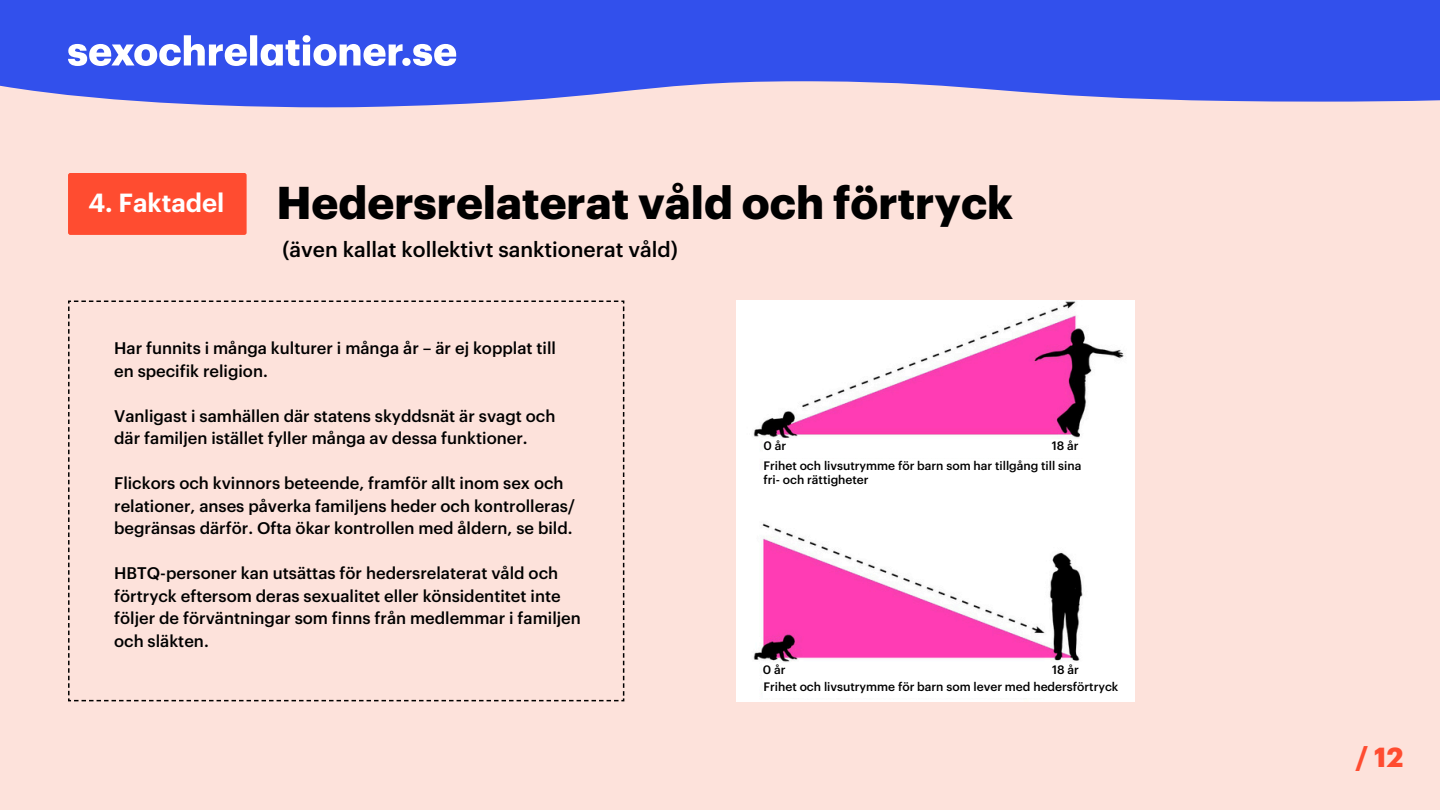
<style>
.page{position:relative;width:1440px;height:810px;background:#fde2db}
.page>*{position:absolute;margin:0;border:0;box-sizing:border-box;transform-origin:0 0}
.t1{font:700 45px "Graphik";color:#000}
.t2{font:700 27px "Graphik";color:#ff4c30}
.t3{font:600 25.65px "Graphik";color:#fff}
.t4{font:500 21px "Graphik";color:#000}
.t5{font:500 16.5px/22.5px "Graphik";color:#000}
.t6{font:500 12px "Graphik";color:#000}
</style>
<div class="page">
<div style="left:68px;top:173px;width:179px;height:62px;background:#ff4c30;border-radius:2px"></div>
<svg style="left:0;top:0;width:1440px;height:107px;background:#4860ea"></svg>
<svg style="left:68px;top:35px;width:364px;height:31px;background:#8d9df4"></svg>
<svg style="left:68px;top:301px;width:556px;height:400px"></svg>
<img style="left:736px;top:301px;width:399px;height:400px">
<div style="left:763px;top:460px;width:337px;height:53px;background:#fff"></div>
<div style="left:763px;top:440px;width:131px;height:17px;background:#fff"></div>
<div style="left:1052px;top:440px;width:51px;height:17px;background:#fff"></div>
<div style="left:763px;top:680px;width:369px;height:17px;background:#fff"></div>
<div style="left:763px;top:663px;width:130px;height:17px;background:#fff"></div>
<div style="left:1052px;top:663px;width:52px;height:17px;background:#fff"></div>
<h3 class="t3" style="left:88px;top:191px;width:138px">4. Faktadel</h3>
<h4 class="t1" style="left:276px;top:182px;width:738px">Hedersrelaterat våld och förtryck</h4>
<h4 class="t4" style="left:282px;top:240px;width:397px">(även kallat kollektivt sanktionerat våld)</h4>
<h4 class="t5" style="left:114px;top:338px;width:443px">Har funnits i många kulturer i många år – är ej kopplat till en specifik religion.</h4>
<h4 class="t5" style="left:114px;top:405px;width:443px">Vanligast i samhällen där statens skyddsnät är svagt och där familjen istället fyller många av dessa funktioner.</h4>
<p class="t5" style="left:114px;top:473px;width:462px">Flickors och kvinnors beteende, framför allt inom sex och relationer, anses påverka familjens heder och kontrolleras/ begränsas därför. Ofta ökar kontrollen med åldern, se bild.</p>
<p class="t5" style="left:114px;top:563px;width:468px">HBTQ-personer kan utsättas för hedersrelaterat våld och förtryck eftersom deras sexualitet eller könsidentitet inte följer de förväntningar som finns från medlemmar i familjen och släkten.</p>
<p class="t6" style="left:763px;top:440px;width:24px">0 år</p>
<p class="t6" style="left:1052px;top:440px;width:28px">18 år</p>
<p class="t6" style="left:763px;top:460px;width:319px">Frihet och livsutrymme för barn som har tillgång till sina</p>
<p class="t6" style="left:763px;top:474px;width:107px">fri- och rättigheter</p>
<p class="t6" style="left:763px;top:664px;width:24px">0 år</p>
<p class="t6" style="left:1052px;top:664px;width:28px">18 år</p>
<h2 class="t6" style="left:763px;top:681px;width:357px">Frihet och livsutrymme för barn som lever med hedersförtryck</h2>
<h1 class="t2" style="left:1356px;top:745px;width:49px">/12</h1>
</div>
